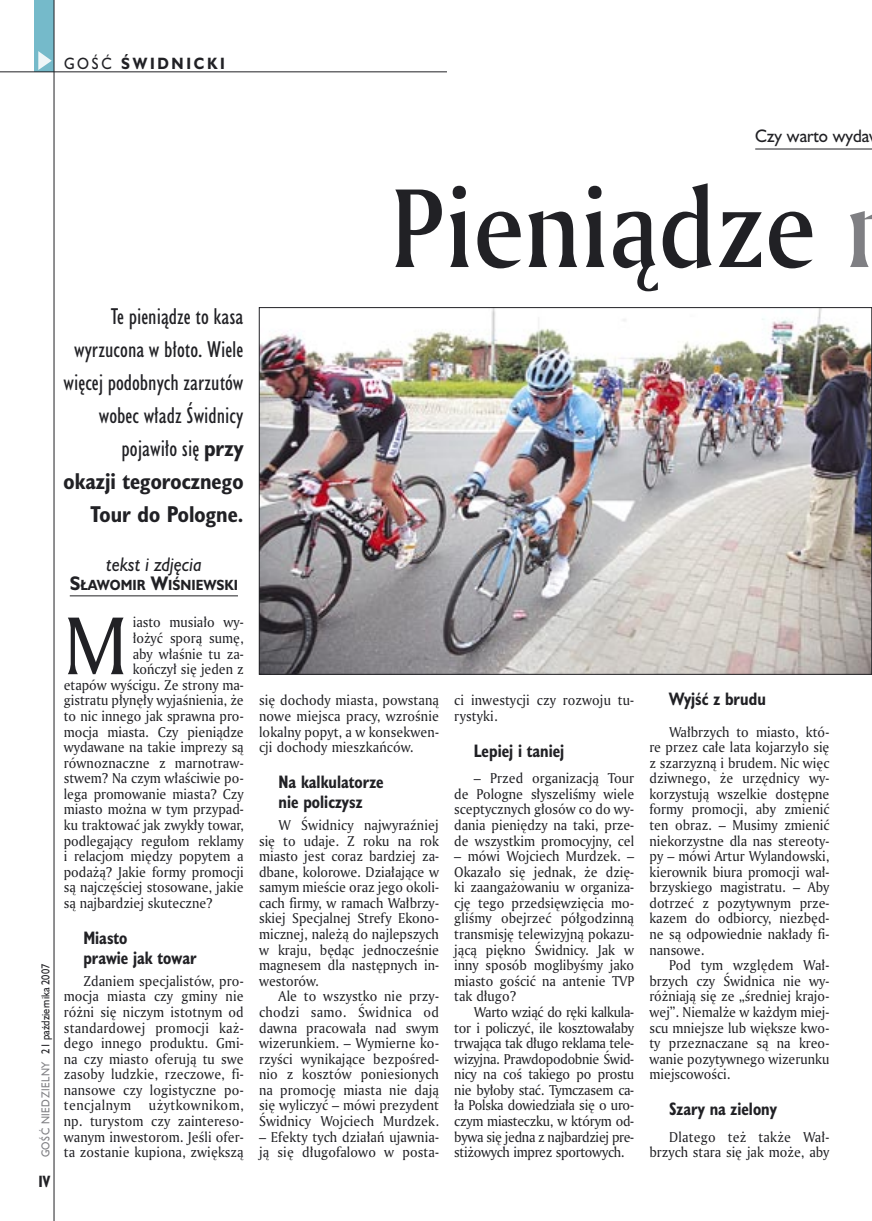
<style>
.page{position:relative;width:872px;height:1221px;background:#fff}
.page>*{position:absolute;margin:0;border:0;box-sizing:border-box;transform-origin:0 0}
._05_tytyl_AmMd_72_pt{font:108px "Amerigo Md PL";color:#212125;scale:.9 1}
._02_body_z_incjalem_4{font:79.05px "Amerigo PL";color:#212125;scale:.94 1}
._06-1_lead_prawy_HuCn_14_pt{font:21px/33px "Humanst 521 Cn PL";color:#212125;text-align:right}
._12_autor_HuBd{font:italic 18px "Humanst 521 PL";color:#212125;scale:.9 1}
._04_srodtytul_HuCB_11_pt{font:700 16.5px/19.8px "Humanst 521 Cn PL";color:#212125;scale:.94 1}
._04-3_nadtytul_lokal{font:16.5px "Humanst 521 PL";color:#212125;scale:.94 1}
.t1{font:700 15px "Humanst 521 PL";letter-spacing:.2em;color:#212125;scale:.9 1}
.t2{font:700 15px "Humanst 521 Cn PL";color:#212125;scale:.94 1}
._01_body_tekst{font:13.8px/15.6px "Amerigo PL";color:#212125;text-align:justify;scale:.94 1}
._02_body_z_incjalem_4-2{font:13.8px "Amerigo PL";color:#212125;scale:.94 1}
._12_autor_HuBd-2{font:700 13.5px "Humanst 521 PL";color:#212125;scale:.9 1}
.t3{font:10.5px "Humanst 521 PL";color:#212125;scale:.9 1}
.s1{font-weight:400}
.s2{font-weight:700}
.s3{color:#7f7f83}
.s4{font-size:18px}
</style>
<div class="page">
<div style="left:35px;top:0;width:19px;height:72px;background:#75baca"></div>
<svg style="left:38px;top:51px;width:14px;height:19px"></svg>
<hr style="left:54px;top:0;width:1px;height:1220px;background:#212125">
<hr style="left:0;top:72px;width:447px;height:1px;background:#212125">
<hr style="left:70px;top:595px;width:168px;height:1px;background:#212125">
<hr style="left:755px;top:149px;width:117px;height:1px;background:#212125">
<img style="left:261px;top:309px;width:609px;height:363px">
<p class="t1" style="left:64px;top:53px;width:180px"><span class="s1">GOŚĆ</span> ŚWIDNICKI</p>
<p class="_06-1_lead_prawy_HuCn_14_pt" style="left:64px;top:299px;width:181px">Te pieniądze to kasa wyrzucona w błoto. Wiele więcej podobnych zarzutów wobec władz Świdnicy pojawiło się <span class="s2">przy<br>okazji tegorocznego<br>Tour do Pologne.</span></p>
<p class="t3" style="left:38px;top:1157px;width:216px;rotate:-90deg"><span class="s3">GOŚĆ NIEDZIELNY</span> 21 października 2007</p>
<p class="t2" style="left:38px;top:1170px;width:14px">IV</p>
<p class="_12_autor_HuBd" style="left:106px;top:551px;width:108px">tekst i zdjęcia</p>
<p class="_12_autor_HuBd-2" style="left:70px;top:575px;width:188px"><span class="s4">S</span>ŁAWOMIR <span class="s4">W</span>IŚNIEWSKI</p>
<p class="_02_body_z_incjalem_4" style="left:64px;top:593px;width:70px">M</p>
<p class="_02_body_z_incjalem_4-2" style="left:133px;top:613px;width:120px">iasto musiało wy-</p>
<p class="_02_body_z_incjalem_4-2" style="left:133px;top:629px;width:120px">łożyć sporą sumę,</p>
<p class="_02_body_z_incjalem_4-2" style="left:133px;top:644px;width:120px">aby właśnie tu za-</p>
<p class="_02_body_z_incjalem_4-2" style="left:133px;top:660px;width:120px">kończył się jeden z</p>
<p class="_02_body_z_incjalem_4-2" style="left:64px;top:675px;width:193px">etapów wyścigu. Ze strony ma-</p>
<p class="_02_body_z_incjalem_4-2" style="left:64px;top:691px;width:193px">gistratu płynęły wyjaśnienia, że</p>
<p class="_02_body_z_incjalem_4-2" style="left:64px;top:706px;width:193px">to nic innego jak sprawna pro-</p>
<p class="_02_body_z_incjalem_4-2" style="left:64px;top:722px;width:193px">mocja miasta. Czy pieniądze</p>
<p class="_02_body_z_incjalem_4-2" style="left:64px;top:738px;width:193px">wydawane na takie imprezy są</p>
<p class="_02_body_z_incjalem_4-2" style="left:64px;top:753px;width:193px">równoznaczne z marnotraw-</p>
<p class="_02_body_z_incjalem_4-2" style="left:64px;top:769px;width:193px">stwem? Na czym właściwie po-</p>
<p class="_02_body_z_incjalem_4-2" style="left:64px;top:784px;width:193px">lega promowanie miasta? Czy</p>
<p class="_02_body_z_incjalem_4-2" style="left:64px;top:800px;width:193px">miasto można w tym przypad-</p>
<p class="_02_body_z_incjalem_4-2" style="left:64px;top:815px;width:193px">ku traktować jak zwykły towar,</p>
<p class="_02_body_z_incjalem_4-2" style="left:64px;top:831px;width:193px">podlegający regułom reklamy</p>
<p class="_02_body_z_incjalem_4-2" style="left:64px;top:847px;width:193px">i relacjom między popytem a</p>
<p class="_02_body_z_incjalem_4-2" style="left:64px;top:862px;width:193px">podażą? Jakie formy promocji</p>
<p class="_02_body_z_incjalem_4-2" style="left:64px;top:878px;width:193px">są najczęściej stosowane, jakie</p>
<p class="_02_body_z_incjalem_4-2" style="left:64px;top:893px;width:160px">są najbardziej skuteczne?</p>
<p class="_04_srodtytul_HuCB_11_pt" style="left:83px;top:927px;width:122px">Miasto<br>prawie jak towar</p>
<p class="_01_body_tekst" style="left:64px;top:972px;width:193px;text-indent:20px">Zdaniem specjalistów, pro&shy;mocja miasta czy gminy nie różni się niczym istotnym od standardowej promocji każ&shy;dego innego produktu. Gmi&shy;na czy miasto oferują tu swe zasoby ludzkie, rzeczowe, fi&shy;nansowe czy logistyczne po&shy;tencjalnym</p>
<p class="_01_body_tekst" style="left:64px;top:1097px;width:193px;text-indent:85px">użytkownikom, np. turystom czy zaintereso&shy;wanym inwestorom. Jeśli ofer&shy;ta zostanie kupiona, zwiększą</p>
<p class="_04-3_nadtytul_lokal" style="left:755px;top:124px;width:123px">Czy warto wyda</p>
<p class="_05_tytyl_AmMd_72_pt" style="left:390px;top:156px;width:474px">Pieniądze</p>
<p class="_01_body_tekst" style="left:259px;top:692px;width:193px">się dochody miasta, powstaną nowe miejsca pracy, wzrośnie lokalny popyt, a w konsekwen&shy;cji dochody mieszkańców.</p>
<p class="_04_srodtytul_HuCB_11_pt" style="left:279px;top:771px;width:113px">Na kalkulatorze nie policzysz</p>
<p class="_01_body_tekst" style="left:259px;top:816px;width:193px;text-indent:20px">W Świdnicy najwyraźniej się to udaje. Z roku na rok miasto jest coraz bardziej za&shy;dbane, kolorowe. Działające w samym mieście oraz jego okoli&shy;cach firmy, w ramach Wałbrzy&shy;skiej Specjalnej Strefy Ekono&shy;micznej, należą do najlepszych w kraju, będąc jednocześnie magnesem dla następnych in&shy;westorów.</p>
<p class="_01_body_tekst" style="left:259px;top:988px;width:193px;text-indent:20px">Ale to wszystko nie przy&shy;chodzi samo. Świdnica od dawna pracowała nad swym wizerunkiem. – Wymierne ko&shy;rzyści wynikające bezpośred&shy;nio z kosztów poniesionych na promocję miasta nie dają się wyliczyć – mówi prezydent Świdnicy Wojciech Murdzek.</p>
<p class="_01_body_tekst" style="left:259px;top:1128px;width:193px">– Efekty tych działań ujawnia&shy;ją się długofalowo w posta-</p>
<p class="_01_body_tekst" style="left:454px;top:692px;width:193px">ci inwestycji czy rozwoju tu&shy;rystyki.</p>
<p class="_04_srodtytul_HuCB_11_pt" style="left:474px;top:740px;width:98px">Lepiej i taniej</p>
<p class="_01_body_tekst" style="left:454px;top:770px;width:193px;text-indent:20px">– Przed organizacją Tour de Pologne słyszeliśmy wiele sceptycznych głosów co do wy&shy;dania pieniędzy na taki, prze&shy;de wszystkim promocyjny, cel</p>
<p class="_01_body_tekst" style="left:454px;top:848px;width:193px">– mówi Wojciech Murdzek. – Okazało się jednak, że dzię&shy;ki zaangażowaniu w organiza&shy;cję tego przedsięwzięcia mo&shy;gliśmy obejrzeć półgodzinną transmisję telewizyjną pokazu&shy;jącą piękno Świdnicy. Jak w inny sposób moglibyśmy jako miasto gościć na antenie TVP tak długo?</p>
<p class="_01_body_tekst" style="left:454px;top:1003px;width:193px;text-indent:20px">Warto wziąć do ręki kalkula&shy;tor i policzyć, ile kosztowałaby trwająca tak długo reklama tele&shy;wizyjna. Prawdopodobnie Świd&shy;nicy na coś takiego po prostu nie byłoby stać. Tymczasem ca&shy;ła Polska dowiedziała się o uro&shy;czym miasteczku, w którym od&shy;bywa się jedna z najbardziej pre&shy;stiżowych imprez sportowych.</p>
<p class="_04_srodtytul_HuCB_11_pt" style="left:669px;top:688px;width:104px">Wyjść z brudu</p>
<p class="_01_body_tekst" style="left:649px;top:723px;width:193px;text-indent:20px">Wałbrzych to miasto, któ&shy;re przez całe lata kojarzyło się z szarzyzną i brudem. Nic więc dziwnego, że urzędnicy wy&shy;korzystują wszelkie dostępne formy promocji, aby zmienić ten obraz. – Musimy zmienić niekorzystne dla nas stereoty&shy;py – mówi Artur Wylandowski, kierownik biura promocji wał&shy;brzyskiego magistratu. – Aby dotrzeć z pozytywnym prze&shy;kazem do odbiorcy, niezbęd&shy;ne są odpowiednie nakłady fi&shy;nansowe.</p>
<p class="_01_body_tekst" style="left:649px;top:957px;width:193px;text-indent:20px">Pod tym względem Wał&shy;brzych czy Świdnica nie wy&shy;różniają się ze „średniej krajo&shy;wej”. Niemalże w każdym miej&shy;scu mniejsze lub większe kwo&shy;ty przeznaczane są na kreo&shy;wanie pozytywnego wizerunku miejscowości.</p>
<p class="_04_srodtytul_HuCB_11_pt" style="left:669px;top:1098px;width:116px">Szary na zielony</p>
<p class="_01_body_tekst" style="left:649px;top:1128px;width:193px;text-align:right">Dlatego też także Wał&shy;brzych stara się jak może, aby</p>
</div>
